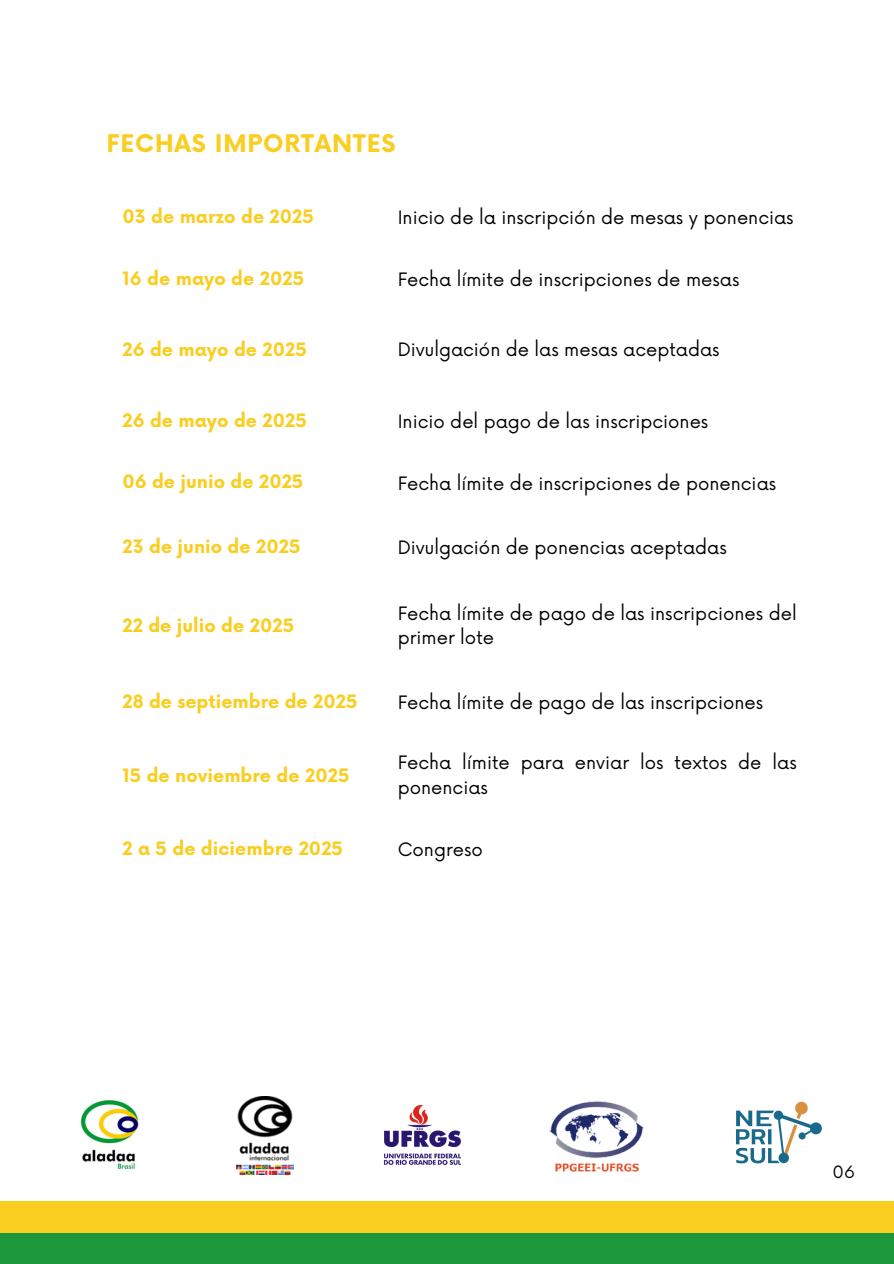
<style>
.page{position:relative;width:894px;height:1264px;background:#fff}
.page>*{position:absolute;margin:0;border:0;box-sizing:border-box;transform-origin:0 0}
.t1{font:700 23.7px "Now";letter-spacing:.035em;color:#f9ce21}
.t2{font:18px/24.8px "Now";color:#000}
.t3{font:700 18px "Now";color:#f9ce21}
.t4{font:16.5px "Now";color:#000}
</style>
<div class="page">
<div style="left:0;top:1232px;width:893px;height:31px;background:#1c973b"></div>
<div style="left:0;top:1200px;width:893px;height:32px;background:#f9ce21"></div>
<img style="left:80px;top:1100px;width:59px;height:70px">
<img style="left:383px;top:1105px;width:78px;height:60px">
<img style="left:549px;top:1101px;width:95px;height:70px">
<img style="left:736px;top:1101px;width:86px;height:63px">
<img style="left:237px;top:1096px;width:56px;height:78px">
<p class="t1" style="left:107px;top:131px;width:290px">FECHAS IMPORTANTES</p>
<h1 class="t3" style="left:122px;top:207px;width:193px">03 de marzo de 2025</h1>
<p class="t2" style="left:397px;top:206px;width:397px">Inicio de la inscripción de mesas y ponencias</p>
<p class="t3" style="left:122px;top:269px;width:183px">16 de mayo de 2025</p>
<p class="t2" style="left:397px;top:268px;width:343px">Fecha límite de inscripciones de mesas</p>
<p class="t3" style="left:122px;top:340px;width:186px">26 de mayo de 2025</p>
<p class="t2" style="left:397px;top:338px;width:323px">Divulgación de las mesas aceptadas</p>
<p class="t3" style="left:122px;top:410px;width:186px">26 de mayo de 2025</p>
<p class="t2" style="left:397px;top:410px;width:312px">Inicio del pago de las inscripciones</p>
<p class="t3" style="left:122px;top:472px;width:182px">06 de junio de 2025</p>
<p class="t2" style="left:397px;top:471px;width:380px">Fecha límite de inscripciones de ponencias</p>
<p class="t3" style="left:122px;top:536px;width:180px">23 de junio de 2025</p>
<p class="t2" style="left:397px;top:536px;width:330px">Divulgación de ponencias aceptadas</p>
<p class="t3" style="left:122px;top:615px;width:173px">22 de julio de 2025</p>
<p class="t2" style="left:397px;top:601px;width:400px">Fecha límite de pago de las inscripciones del primer lote</p>
<p class="t3" style="left:122px;top:691px;width:237px">28 de septiembre de 2025</p>
<p class="t2" style="left:397px;top:690px;width:367px">Fecha límite de pago de las inscripciones</p>
<p class="t3" style="left:122px;top:765px;width:228px">15 de noviembre de 2025</p>
<p class="t2" style="left:397px;top:751px;width:400px">Fecha límite para enviar los textos de las ponencias</p>
<p class="t3" style="left:122px;top:838px;width:222px">2 a 5 de diciembre 2025</p>
<p class="t2" style="left:397px;top:838px;width:87px">Congreso</p>
<p class="t4" style="left:832px;top:1162px;width:24px">06</p>
</div>
